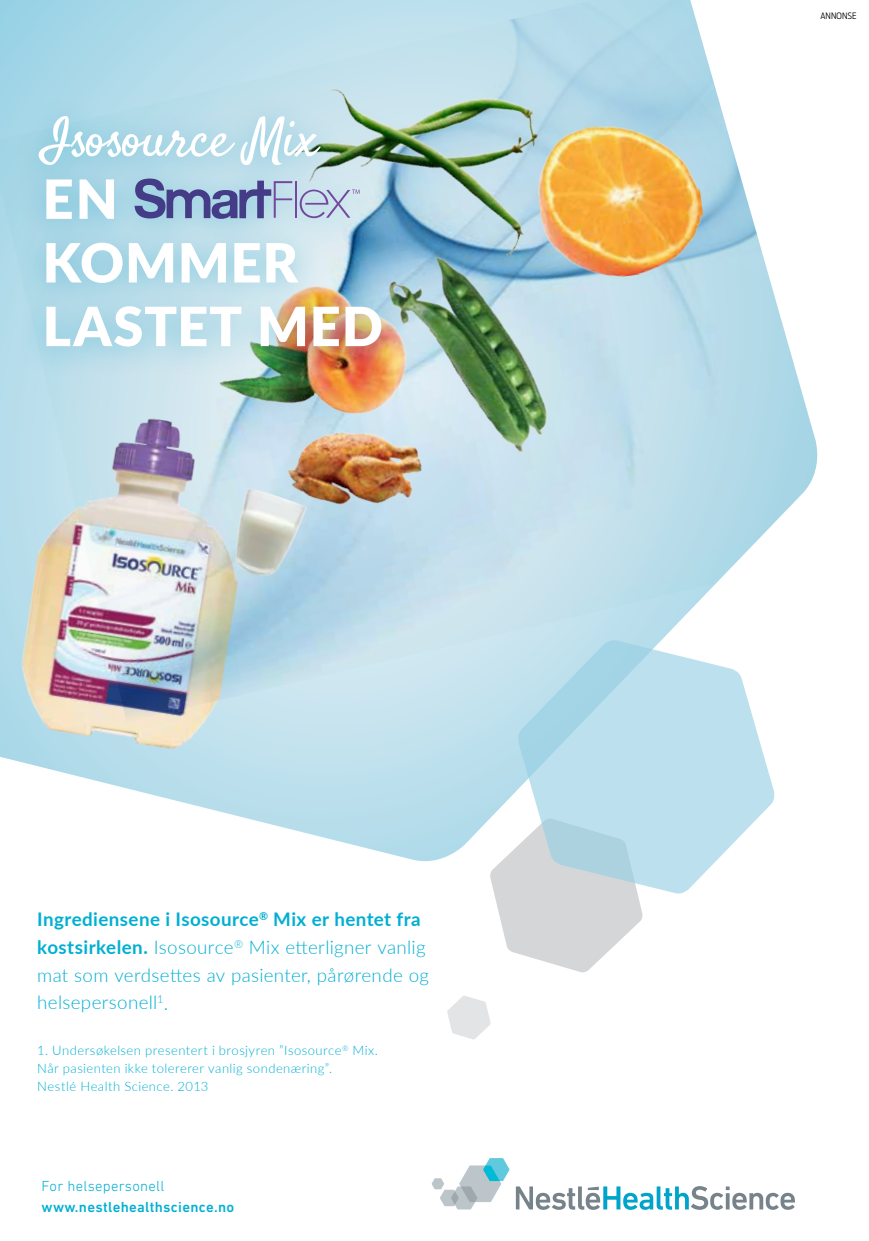
<style>
.page{position:relative;width:869px;height:1241px;background:#fff}
.page>*{position:absolute;margin:0;border:0;box-sizing:border-box;transform-origin:0 0}
.t1{font:900 54.07px/63.5px "Lato";letter-spacing:.015em;color:#fff}
.t2{font:53.55px "Satisfy";letter-spacing:-.015em;color:#fff}
.t3{font:300 18.72px/27.7px "Lato";letter-spacing:.015em;color:#00afd2}
.t4{font:500 14.88px "DIN Next LT Pro";letter-spacing:.02em;color:#00afd2}
.t5{font:300 14.88px "DIN Next LT Pro";letter-spacing:.02em;color:#00afd2}
.t6{font:300 12.95px/17.8px "Lato";letter-spacing:.035em;color:#00afd2}
.t7{font:300 8.75px "Antenna Cond";letter-spacing:.015em;color:#000}
.s1{font-weight:700}
</style>
<div class="page">
<svg style="left:0;top:722px;width:516px;height:140px"></svg>
<img style="left:11px;top:722px;width:250px;height:33px">
<img style="left:0;top:0;width:818px;height:722px">
<img style="left:444px;top:270px;width:180px;height:205px">
<img style="left:264px;top:468px;width:180px;height:72px">
<img style="left:203px;top:270px;width:241px;height:198px">
<img style="left:219px;top:485px;width:91px;height:99px">
<img style="left:530px;top:115px;width:179px;height:170px">
<img style="left:274px;top:28px;width:292px;height:242px">
<svg style="left:515px;top:1186px;width:279px;height:23px"></svg>
<svg style="left:431px;top:1158px;width:78px;height:51px"></svg>
<svg style="left:489px;top:817px;width:154px;height:156px"></svg>
<svg style="left:447px;top:996px;width:43px;height:43px"></svg>
<svg style="left:516px;top:638px;width:259px;height:256px;fill:#bce0ed"></svg>
<div style="left:13px;top:95px;width:394px;height:283px;background:#0096bf;opacity:.38"></div>
<svg style="left:134px;top:178px;width:158px;height:41px;background:#889bc1"></svg>
<hr style="left:295px;top:181px;width:2px;height:37px;background:#74489c">
<svg style="left:299px;top:189px;width:60px;height:29px;background:#bcc7de"></svg>
<h2 class="t2" style="left:43px;top:105px;width:277px">Isosource Mix</h2>
<h1 class="t1" style="left:43px;top:165px;width:341px">EN<br>KOMMER<br>LASTET MED</h1>
<p class="t3" style="left:37px;top:904px;width:393px"><span class="s1">Ingrediensene i Isosource</span><sup>®</sup> <span class="s1">Mix er hentet fra kostsirkelen.</span> Isosource<sup>®</sup> Mix etterligner vanlig mat som verdsettes av pasienter, pårørende og helsepersonell<sup>1</sup>.</p>
<p class="t6" style="left:37px;top:1040px;width:342px">1. Undersøkelsen presentert i brosjyren ”Isosource<sup>®</sup> Mix.<br>Når pasienten ikke tolererer vanlig sondenæring”.<br>Nestlé Health Science. 2013</p>
<p class="t5" style="left:42px;top:1177px;width:124px">For helsepersonell</p>
<p class="t4" style="left:42px;top:1198px;width:194px">www.nestlehealthscience.no</p>
<p class="t7" style="left:820px;top:11px;width:38px">ANNONSE</p>
</div>
